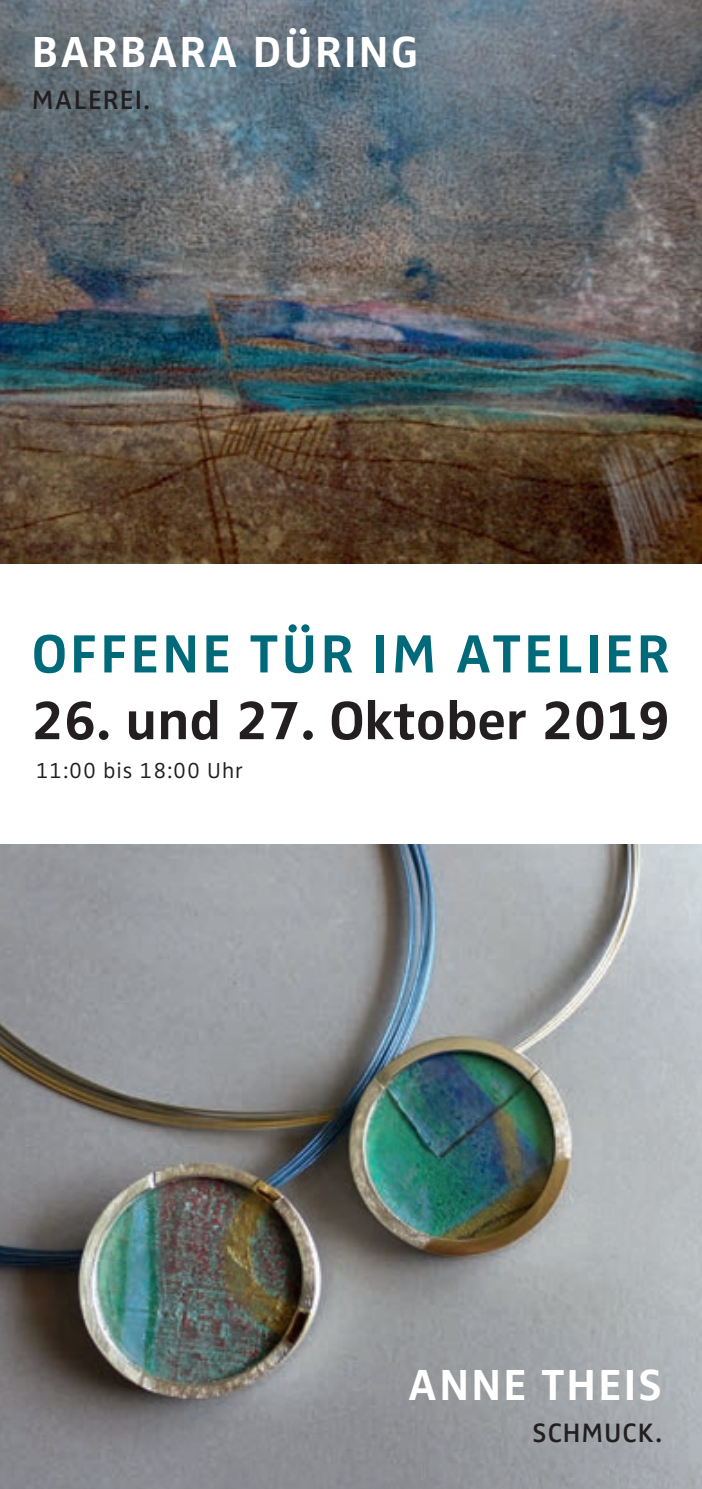
<style>
.page{position:relative;width:702px;height:1489px;background:#fff}
.page>*{position:absolute;margin:0;border:0;box-sizing:border-box;transform-origin:0 0}
.t1{font:700 55.5px "Zwo Pro";color:#231f20}
.t2{font:700 55.5px "Zwo Pro";letter-spacing:.06em;color:#006a7b}
.t3{font:700 45px "Zwo Pro";letter-spacing:.05em;color:#fff}
.t4{font:600 27.5px "Zwo Pro";letter-spacing:.045em;color:#231f20}
.t5{font:300 22.5px "Zwo Pro";letter-spacing:.04em;color:#231f20}
</style>
<div class="page">
<img style="left:0;top:844px;width:702px;height:644px">
<img style="left:0;top:0;width:702px;height:563px">
<p class="t3" style="left:32px;top:26px;width:388px">BARBARA DÜRING</p>
<p class="t4" style="left:32px;top:83px;width:120px">MALEREI.</p>
<p class="t2" style="left:32px;top:621px;width:131px">OFFENE</p>
<p class="t2" style="left:250px;top:621px;width:364px">TÜR IM ATELIER</p>
<p class="t1" style="left:32px;top:688px;width:639px">26. UND 27. OKTOBER 2019</p>
<p class="t5" style="left:35px;top:757px;width:209px">11:00 bis 18:00 Uhr</p>
<p class="t3" style="left:407px;top:1358px;width:256px">ANNE THEIS</p>
<p class="t4" style="left:532px;top:1416px;width:131px">SCHMUCK.</p>
</div>
